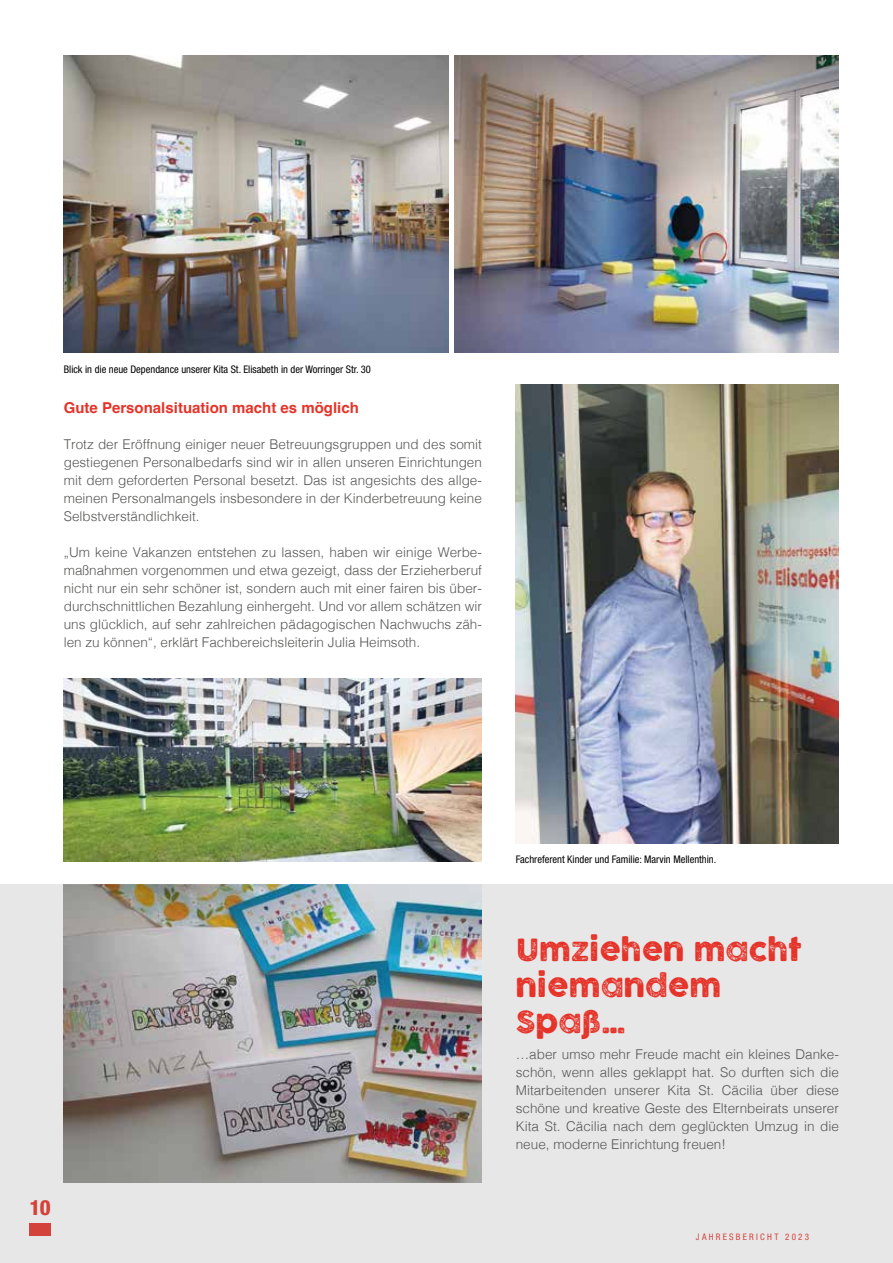
<style>
.page{position:relative;width:893px;height:1263px;background:#fff}
.page>*{position:absolute;margin:0;border:0;box-sizing:border-box;transform-origin:0 0}
.t1{font:30px/36px "COCOGOOSELETTERPRESS";color:#e63329}
.t2{font:800 condensed 21px "Helvetica Neue LT Std";color:#e63329}
.t3{font:700 15px "Helvetica";color:#e63329}
.t4{font:300 13.5px/18px "Helvetica";color:#575756;text-align:justify}
.t5{font:condensed 10.5px "Helvetica Neue LT Pro";color:#000}
.t6{font:condensed 9px "Helvetica Neue LT Pro";letter-spacing:.25em;color:#e63329}
</style>
<div class="page">
<div style="left:0;top:884px;width:893px;height:379px;background:#e7e7e7"></div>
<img style="left:64px;top:678px;width:418px;height:183px">
<img style="left:64px;top:884px;width:418px;height:298px">
<img style="left:454px;top:55px;width:385px;height:298px">
<img style="left:64px;top:55px;width:385px;height:298px">
<img style="left:516px;top:384px;width:323px;height:459px">
<p class="t5" style="left:64px;top:363px;width:309px">Blick in die neue Dependance unserer Kita St. Elisabeth in der Worringer Str. 30</p>
<p class="t3" style="left:64px;top:399px;width:297px">Gute Personalsituation macht es möglich</p>
<p class="t4" style="left:64px;top:434px;width:420px">Trotz der Eröffnung einiger neuer Betreuungsgruppen und des somit gestiegenen Personalbedarfs sind wir in allen unseren Einrichtungen mit dem geforderten Personal besetzt. Das ist angesichts des allge&shy;meinen Personalmangels insbesondere in der Kinderbetreuung keine Selbstverständlichkeit.</p>
<p class="t4" style="left:64px;top:542px;width:420px">„Um keine Vakanzen entstehen zu lassen, haben wir einige Werbe&shy;maßnahmen vorgenommen und etwa gezeigt, dass der Erzieherberuf nicht nur ein sehr schöner ist, sondern auch mit einer fairen bis über&shy;durchschnittlichen Bezahlung einhergeht. Und vor allem schätzen wir uns glücklich, auf sehr zahlreichen pädagogischen Nachwuchs zäh&shy;len zu können“, erklärt Fachbereichsleiterin Julia Heimsoth.</p>
<h2 class="t2" style="left:29px;top:1194px;width:23px">10</h2>
<p class="t5" style="left:516px;top:853px;width:202px">Fachreferent Kinder und Familie: Marvin Mellenthin.</p>
<h1 class="t1" style="left:516px;top:932px;width:287px">Umziehen macht niemandem<br>Spaß…</h1>
<p class="t4" style="left:516px;top:1044px;width:325px">…aber umso mehr Freude macht ein kleines Danke&shy;schön, wenn alles geklappt hat. So durften sich die Mitarbeitenden unserer Kita St. Cäcilia über diese schöne und kreative Geste des Elternbeirats unserer Kita St. Cäcilia nach dem geglückten Umzug in die neue, moderne Einrichtung freuen!</p>
<p class="t6" style="left:696px;top:1231px;width:115px">JAHRESBERICHT 2023</p>
</div>
